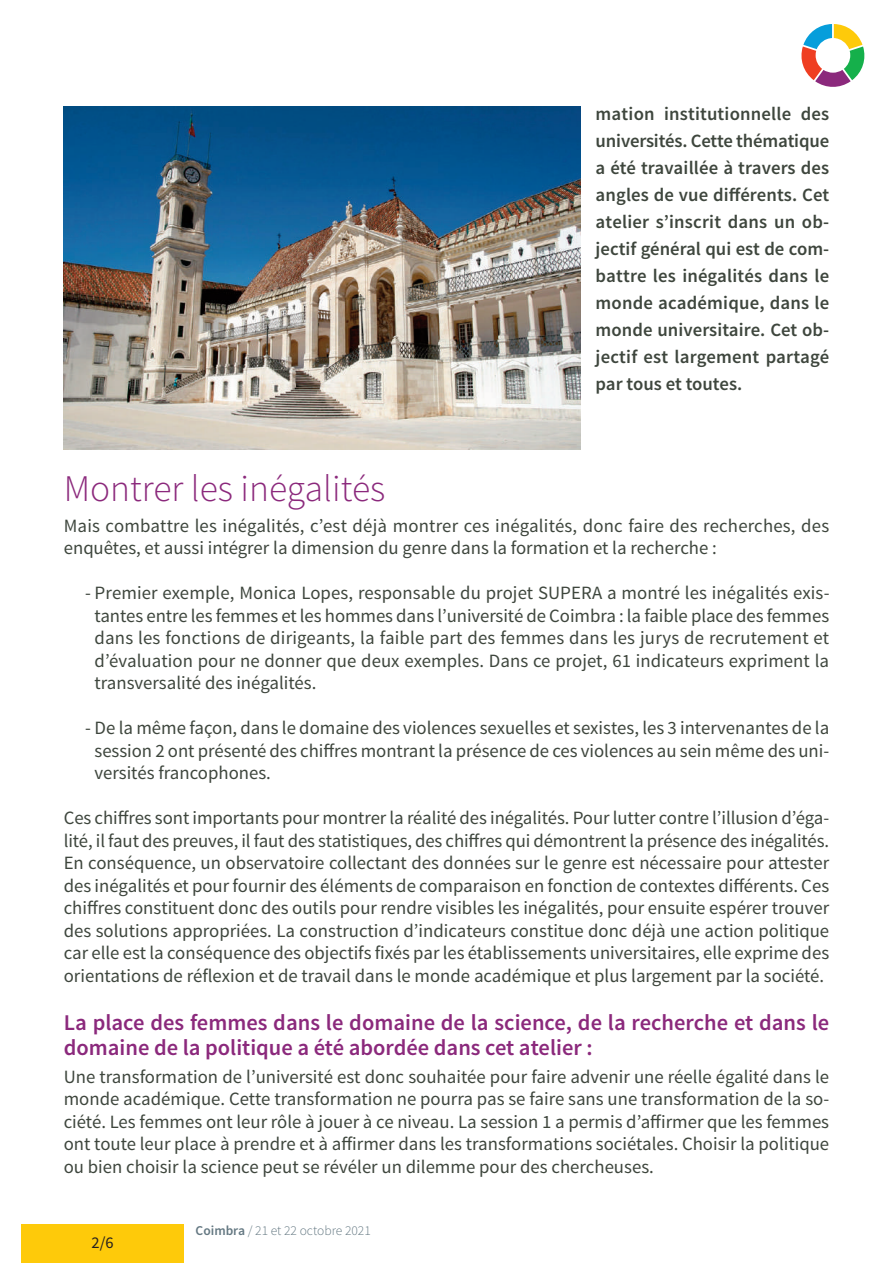
<style>
.page{position:relative;width:893px;height:1263px;background:#fff}
.page>*{position:absolute;margin:0;border:0;box-sizing:border-box;transform-origin:0 0}
.t1{font:300 37.5px "Source Sans Pro";color:#8b297c}
.t2{font:600 22.5px/25.5px "Source Sans Pro";color:#8b297c}
.t3{font:18.75px/22.5px "Source Sans Pro";color:#3e463d;text-align:justify}
.t4{font:600 18.75px/27px "Source Sans Pro";letter-spacing:.005em;color:#3e463d;text-align:justify}
.t5{font:16.35px "Source Sans Pro";color:#231f20}
.t6{font:300 13.5px "Source Sans Pro";color:#647882}
.s1{font-weight:600}
</style>
<div class="page">
<svg style="left:801px;top:24px;width:64px;height:63px"></svg>
<div style="left:21px;top:1225px;width:163px;height:38px;background:#feca0a"></div>
<img style="left:64px;top:106px;width:517px;height:343px">
<p class="t4" style="left:596px;top:101px;width:235px">mation institutionnelle des universités. Cette thématique a été travaillée à travers des angles de vue différents. Cet atelier s’inscrit dans un ob&shy;jectif général qui est de com&shy;battre les inégalités dans le monde académique, dans le monde universitaire. Cet ob&shy;jectif est largement partagé par tous et toutes.</p>
<h1 class="t1" style="left:64px;top:466px;width:323px">Montrer les inégalités</h1>
<p class="t3" style="left:64px;top:515px;width:767px">mais combattre les inégalités, c’est déjà montrer ces inégalités, donc faire des recherches, des enquêtes, et aussi intégrer la dimension du genre dans la formation et la recherche :</p>
<p class="t3" style="left:95px;top:582px;width:736px;text-indent:-9px">- premier exemple, monica lopes, responsable du projet supera a montré les inégalités exis&shy;tantes entre les femmes et les hommes dans l’université de Coimbra : la faible place des femmes dans les fonctions de dirigeants, la faible part des femmes dans les jurys de recrutement et d’évaluation pour ne donner que deux exemples. dans ce projet, 61 indicateurs expriment la transversalité des inégalités.</p>
<p class="t3" style="left:95px;top:717px;width:736px;text-indent:-9px">- de la même façon, dans le domaine des violences sexuelles et sexistes, les 3 intervenantes de la session 2 ont présenté des chiffres montrant la présence de ces violences au sein même des uni&shy;versités francophones.</p>
<p class="t3" style="left:64px;top:807px;width:767px">Ces chiffres sont importants pour montrer la réalité des inégalités. pour lutter contre l’illusion d’éga&shy;lité, il faut des preuves, il faut des statistiques, des chiffres qui démontrent la présence des inégalités. en conséquence, un observatoire collectant des données sur le genre est nécessaire pour attester des inégalités et pour fournir des éléments de comparaison en fonction de contextes différents. Ces chiffres constituent donc des outils pour rendre visibles les inégalités, pour ensuite espérer trouver des solutions appropriées. la construction d’indicateurs constitue donc déjà une action politique car elle est la conséquence des objectifs fixés par les établissements universitaires, elle exprime des orientations de réflexion et de travail dans le monde académique et plus largement par la société.</p>
<p class="t2" style="left:64px;top:1010px;width:767px">La place des femmes dans le domaine de la science, de la recherche et dans le domaine de la politique a été abordée dans cet atelier :</p>
<p class="t3" style="left:64px;top:1066px;width:767px">une transformation de l’université est donc souhaitée pour faire advenir une réelle égalité dans le monde académique. Cette transformation ne pourra pas se faire sans une transformation de la so&shy;ciété. les femmes ont leur rôle à jouer à ce niveau. la session 1 a permis d’affirmer que les femmes ont toute leur place à prendre et à affirmer dans les transformations sociétales. Choisir la politique ou bien choisir la science peut se révéler un dilemme pour des chercheuses.</p>
<p class="t5" style="left:92px;top:1232px;width:24px">2/6</p>
<p class="t5" style="left:98px;top:1232px;width:10px">1</p>
<p class="t6" style="left:196px;top:1222px;width:177px"><span class="s1">Coimbra</span> / 21 et 22 octobre 2021</p>
</div>
